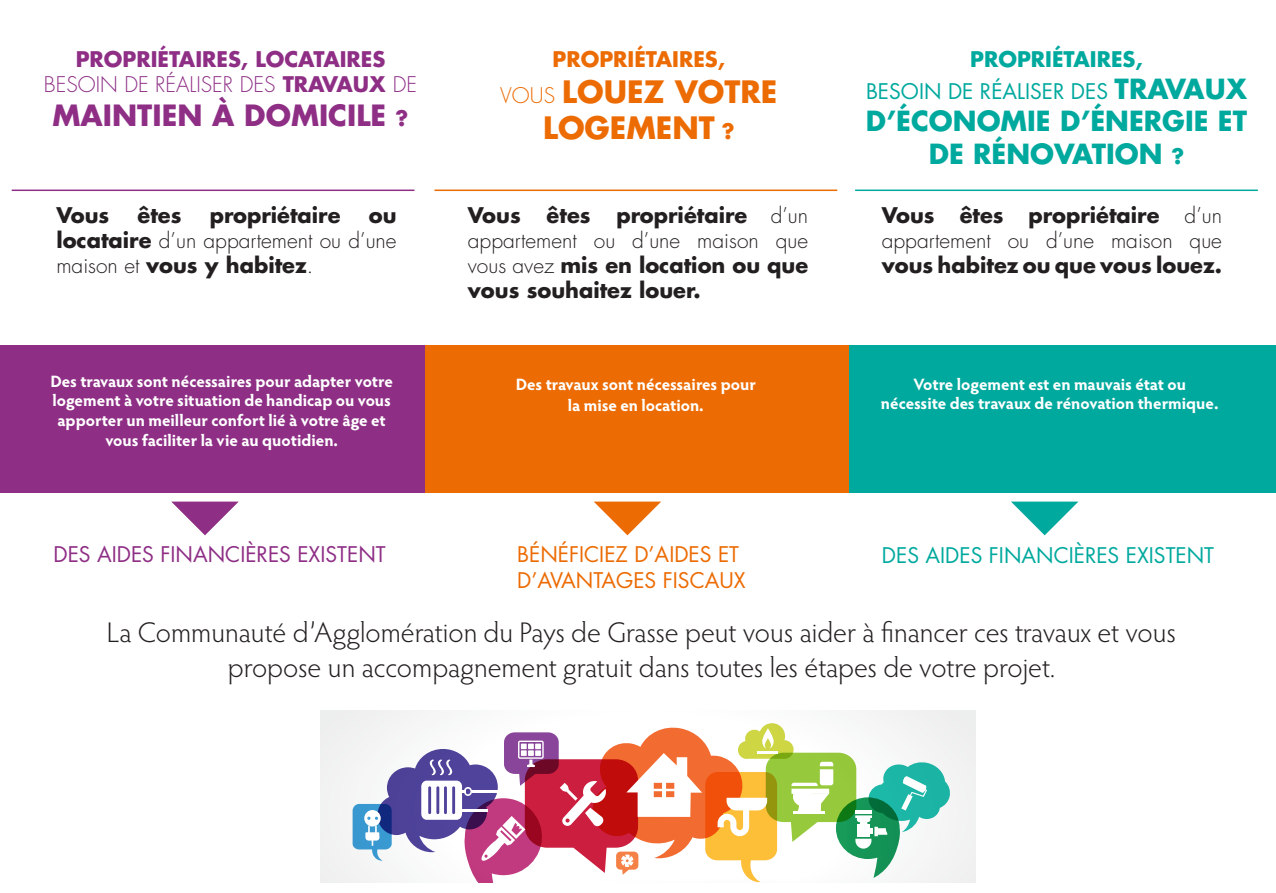
<style>
.page{position:relative;width:1276px;height:893px;background:#fff}
.page>*{position:absolute;margin:0;border:0;box-sizing:border-box;transform-origin:0 0}
.t1{font:700 30px/36px "Futura Std";color:#ec6b03;text-align:center}
.t2{font:300 28.5px/34.2px "Hypatia Sans Pro";color:#231f20;text-align:center}
.t3{font:700 28.5px "Futura Std";color:#8e2e85}
.t4{font:700 27px/32.4px "Futura Std";color:#00a99e;text-align:center}
.t5{font:700 21px/25.2px "Futura Std";color:#231f20;text-align:justify}
.t6{font:300 21px/25.2px "Futura Std";color:#231f20;text-align:justify}
.t7{font:21px "Futura Std";color:#00a99e}
.t8{font:21px "Futura Std";color:#ec6b03}
.t9{font:300 21px "Futura Std";color:#8e2e85}
.t10{font:21px "Futura Std";color:#8e2e85}
.t11{font:700 21px "Futura Std";color:#8e2e85}
.t12{font:700 21px "Futura Std";color:#00a99e}
.t13{font:700 21px "Futura Std";color:#ec6b03}
.t14{font:700 16.5px/19.8px "Hypatia Sans Pro";letter-spacing:-.005em;color:#fff;text-align:center}
.s1{font-weight:700}
.s2{font-size:21px}
.s3{font-weight:300;font-size:21px}
.s4{font-weight:700;font-size:27px}
.s5{font-weight:300}
</style>
<div class="page">
<div style="left:0;top:345px;width:425px;height:148px;background:#8e2e85"></div>
<div style="left:425px;top:345px;width:424px;height:148px;background:#ec6b03"></div>
<div style="left:849px;top:345px;width:427px;height:148px;background:#00a99e"></div>
<hr style="left:12px;top:190px;width:402px;height:1px;background:#8e2e85">
<hr style="left:434px;top:190px;width:403px;height:1px;background:#ec6b03">
<hr style="left:855px;top:190px;width:403px;height:1px;background:#00a99e">
<svg style="left:320px;top:710px;width:655px;height:172px"></svg>
<svg style="left:344px;top:723px;width:606px;height:159px"></svg>
<p class="t11" style="left:76px;top:45px;width:311px">PROPRIÉTAIRES, LOCATAIRES</p>
<p class="t9" style="left:44px;top:71px;width:375px">BESOIN DE RÉALISER DES <span class="s1">TRAVAUX</span> DE</p>
<p class="t3" style="left:53px;top:96px;width:357px">MAINTIEN À DOMICILE <span class="s2">?</span></p>
<p class="t13" style="left:552px;top:45px;width:174px">PROPRIÉTAIRES,</p>
<p class="t1" style="left:500px;top:73px;width:279px"><span class="s3">VOUS</span> LOUEZ VOTRE<br>LOGEMENT <span class="s2">?</span></p>
<p class="t12" style="left:970px;top:45px;width:174px">PROPRIÉTAIRES,</p>
<p class="t7" style="left:866px;top:78px;width:382px">BESOIN DE RÉALISER DES <span class="s4">TRAVAUX</span></p>
<p class="t4" style="left:866px;top:105px;width:383px">D’ÉCONOMIE D’ÉNERGIE ET<br>DE RÉNOVATION <span class="s2">?</span></p>
<p class="t5" style="left:56px;top:202px;width:54px">Vous</p>
<p class="t5" style="left:137px;top:202px;width:45px">êtes</p>
<p class="t5" style="left:210px;top:202px;width:132px">propriétaire</p>
<p class="t6" style="left:56px;top:203px;width:342px;text-indent:312px"><span class="s1">ou locataire</span> d’un appartement ou d’une maison et <span class="s1">vous y habitez</span>.</p>
<p class="t5" style="left:468px;top:202px;width:342px">Vous êtes propriétaire <span class="s5">d’un appartement ou d’une maison que vous avez</span> mis en location ou que vous souhaitez louer.</p>
<p class="t5" style="left:881px;top:202px;width:342px">Vous êtes propriétaire <span class="s5">d’un appartement ou d’une maison que </span>vous habitez ou que vous louez.</p>
<p class="t14" style="left:50px;top:370px;width:344px">Des travaux sont nécessaires pour adapter votre logement à votre situation de handicap ou vous apporter un meilleur confort lié à votre âge et vous faciliter la vie au quotidien.</p>
<p class="t14" style="left:516px;top:373px;width:242px">Des travaux sont nécessaires pour</p>
<p class="t14" style="left:568px;top:395px;width:137px">la mise en location.</p>
<p class="t10" style="left:53px;top:540px;width:334px">DES AIDES FINANCIÈRES EXISTENT</p>
<p class="t8" style="left:517px;top:541px;width:223px">BÉNÉFICIEZ D’AIDES ET</p>
<p class="t8" style="left:517px;top:566px;width:230px">D’AVANTAGES FISCAUX</p>
<p class="t14" style="left:881px;top:373px;width:339px">Votre logement est en mauvais état ou nécessite des travaux de rénovation thermique.</p>
<p class="t7" style="left:882px;top:542px;width:334px">DES AIDES FINANCIÈRES EXISTENT</p>
<p class="t2" style="left:107px;top:615px;width:1070px">La Communauté d’Agglomération du Pays de Grasse peut vous aider à financer ces travaux et vous propose un accompagnement gratuit dans toutes les étapes de votre projet.</p>
</div>
